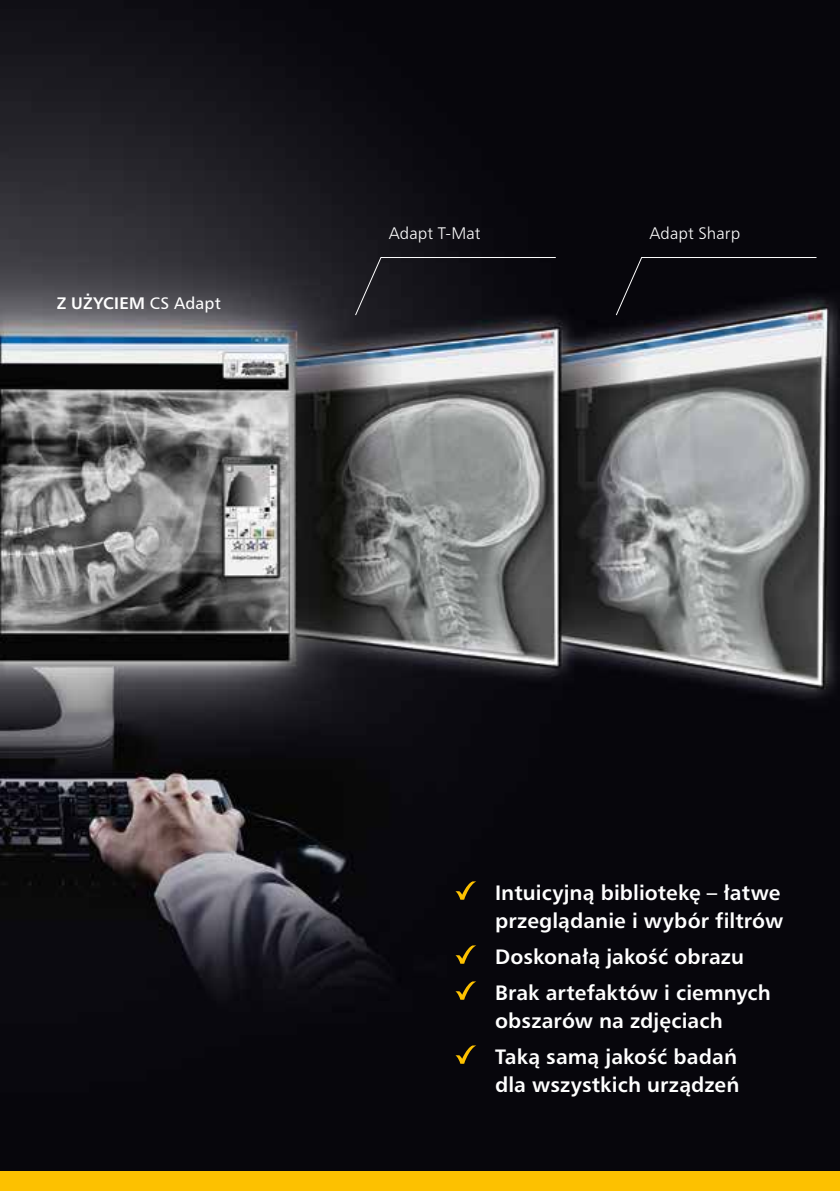
<style>
.page{position:relative;width:840px;height:1191px;background:#fff}
.page>*{position:absolute;margin:0;border:0;box-sizing:border-box;transform-origin:0 0}
.t1{font:700 20px/36px "Humnst 777 PL";letter-spacing:.005em;color:#fff}
.t2{font:16px "Humnst 777 Lt PL";letter-spacing:.005em;color:#fff}
.t3{font:700 16px "Humnst 777 PL";letter-spacing:.01em;color:#fff}
.s1{font-weight:400}
</style>
<div class="page">
<img style="left:0;top:0;width:839px;height:1171px">
<div style="left:0;top:1171px;width:839px;height:20px;background:#fdc100"></div>
<svg style="left:455px;top:881px;width:21px;height:18px"></svg>
<svg style="left:455px;top:945px;width:21px;height:18px"></svg>
<svg style="left:455px;top:981px;width:21px;height:18px"></svg>
<svg style="left:455px;top:1045px;width:21px;height:18px"></svg>
<svg style="left:354px;top:256px;width:202px;height:60px;background:#15151a"></svg>
<svg style="left:614px;top:256px;width:203px;height:60px;background:#100f14"></svg>
<p class="t3" style="left:57px;top:293px;width:165px">Z UŻYCIEM <span class="s1">CS Adapt</span></p>
<p class="t2" style="left:388px;top:223px;width:93px">Adapt T-Mat</p>
<p class="t2" style="left:649px;top:223px;width:92px">Adapt Sharp</p>
<p class="t1" style="left:495px;top:878px;width:289px;line-height:28px">Intuicyjną bibliotekę – łatwe przeglądanie i wybór filtrów</p>
<p class="t1" style="left:495px;top:938px;width:277px">Doskonałą jakość obrazu<br>Brak artefaktów i ciemnych</p>
<p class="t1" style="left:495px;top:1002px;width:243px">obszarów na zdjęciach<br>Taką samą jakość badań</p>
<p class="t1" style="left:495px;top:1066px;width:246px">dla wszystkich urządzeń</p>
</div>
